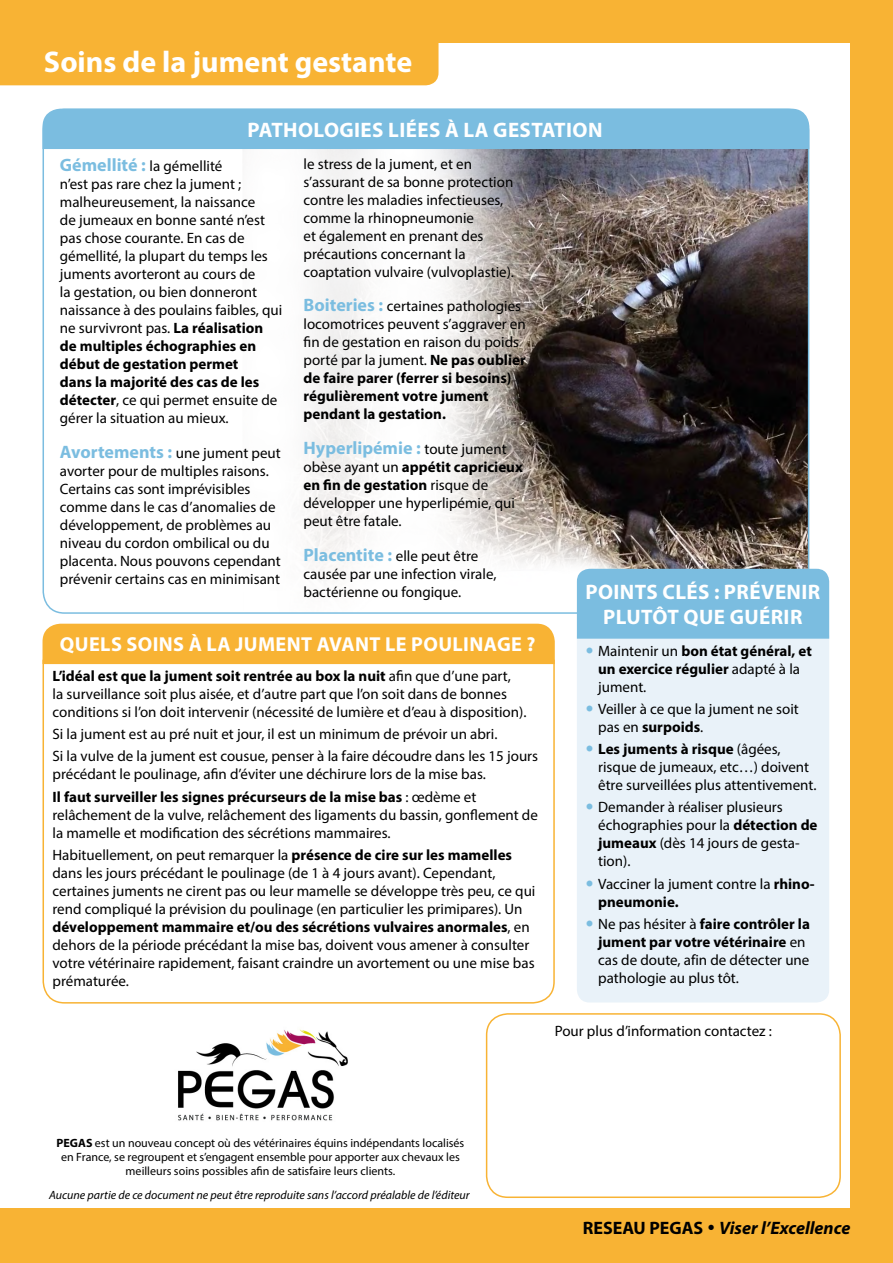
<style>
.page{position:relative;width:893px;height:1263px;background:#fff}
.page>*{position:absolute;margin:0;border:0;box-sizing:border-box;transform-origin:0 0}
.t1{font:700 30px "Myriad Pro";color:#fff}
.t2{font:700 21px/25.2px "Myriad Pro";letter-spacing:.02em;color:#fff;text-align:center}
.t3{font:700 20.25px "Myriad Pro";letter-spacing:.02em;color:#fff}
.t4{font:italic 700 18px "Myriad Pro";color:#000}
.t5{font:700 18px "Myriad Pro";color:#7bbde0}
.t6{font:15px/18px "Myriad Pro";color:#000}
.t7{font:700 15px/18px "Myriad Pro";color:#000}
.t8{font:12px/14.4px "Myriad Pro";color:#000;text-align:center}
.t9{font:italic 12px "Myriad Pro";color:#000}
.s1{font-weight:700;font-size:18px;color:#7bbde0}
.s2{font-weight:700}
.s3{font-weight:400;font-size:15px;color:#000}
.s4{font-weight:400}
.s5{font-style:normal}
</style>
<div class="page">
<div style="left:0;top:0;width:893px;height:43px;background:#f8b334"></div>
<div style="left:0;top:1208px;width:893px;height:55px;background:#f8b334"></div>
<div style="left:850px;top:0;width:43px;height:1263px;background:#f8b334"></div>
<img style="left:178px;top:1029px;width:170px;height:92px">
<div style="left:486px;top:1013px;width:355px;height:185px;border:2px solid #f8b334;border-radius:21px"></div>
<svg style="left:42px;top:659px;width:513px;height:345px"></svg>
<img style="left:242px;top:149px;width:564px;height:462px">
<div style="left:0;top:43px;width:438px;height:42px;background:#f8b334"></div>
<div style="left:43px;top:109px;width:766px;height:40px;background:#7bbde0"></div>
<div style="left:577px;top:639px;width:252px;height:363px;background:#e9f2f9"></div>
<div style="left:43px;top:624px;width:512px;height:40px;background:#f8b334"></div>
<div style="left:577px;top:569px;width:252px;height:70px;background:#7bbde0"></div>
<svg style="left:587px;top:647px;width:5px;height:6px"></svg>
<svg style="left:587px;top:705px;width:5px;height:6px"></svg>
<svg style="left:587px;top:746px;width:5px;height:6px"></svg>
<svg style="left:587px;top:804px;width:5px;height:6px"></svg>
<svg style="left:587px;top:880px;width:5px;height:6px"></svg>
<svg style="left:587px;top:920px;width:5px;height:6px"></svg>
<h1 class="t1" style="left:44px;top:42px;width:370px">Soins de la jument gestante</h1>
<h2 class="t2" style="left:248px;top:116px;width:356px">PATHOLOGIES LIÉES À LA GESTATION</h2>
<p class="t6" style="left:60px;top:157px;width:224px"><span class="s1">Gémellité :</span> la gémellité<br>n’est pas rare chez la jument ; malheureusement, la naissance<br>de jumeaux en bonne santé n’est pas chose courante. En cas de gémellité, la plupart du temps les juments avorteront au cours de<br>la gestation, ou bien donneront naissance à des poulains faibles, qui ne survivront pas. <span class="s2">La réalisation de multiples échographies en début de gestation permet<br>dans la majorité des cas de les détecter</span>, ce qui permet ensuite de gérer la situation au mieux.</p>
<p class="t6" style="left:60px;top:443px;width:222px"><span class="s1">Avortements :</span> une jument peut avorter pour de multiples raisons.<br>Certains cas sont imprévisibles comme dans le cas d’anomalies de développement, de problèmes au niveau du cordon ombilical ou du placenta. Nous pouvons cependant prévenir certains cas en minimisant</p>
<p class="t6" style="left:303px;top:155px;width:212px">le stress de la jument, et en s’assurant de sa bonne protection contre les maladies infectieuses, comme la rhinopneumonie<br>et également en prenant des précautions concernant la coaptation vulvaire (vulvoplastie).</p>
<p class="t6" style="left:303px;top:297px;width:224px"><span class="s1">Boiteries :</span> certaines pathologies locomotrices peuvent s’aggraver en fin de gestation en raison du poids porté par la jument. <span class="s2">Ne pas oublier de faire parer (ferrer si besoins) régulièrement votre jument pendant la gestation.</span></p>
<p class="t5" style="left:303px;top:436px;width:205px">Hyperlipémie : <span class="s3">toute jument</span></p>
<p class="t6" style="left:304px;top:458px;width:221px">obèse ayant un <span class="s2">appétit capricieux en fin de gestation</span> risque de développer une hyperlipémie, qui peut être fatale.</p>
<p class="t6" style="left:303px;top:546px;width:194px"><span class="s1">Placentite :</span> elle peut être causée par une infection virale, bactérienne ou fongique.</p>
<h2 class="t2" style="left:585px;top:579px;width:237px">POINTS CLÉS : PRÉVENIR<br>PLUTÔT QUE GUÉRIR</h2>
<h3 class="t3" style="left:60px;top:631px;width:477px">QUELS SOINS À LA JUMENT AVANT LE POULINAGE ?</h3>
<p class="t6" style="left:53px;top:667px;width:475px"><span class="s2">L’idéal est que la jument soit rentrée au box la nuit</span> afin que d’une part,<br>la surveillance soit plus aisée, et d’autre part que l’on soit dans de bonnes conditions si l’on doit intervenir (nécessité de lumière et d’eau à disposition).</p>
<p class="t6" style="left:53px;top:723px;width:487px;line-height:22.2px">Si la jument est au pré nuit et jour, il est un minimum de prévoir un abri.<br>Si la vulve de la jument est cousue, penser à la faire découdre dans les 15 jours</p>
<p class="t6" style="left:53px;top:763px;width:435px;line-height:22.2px">précédant le poulinage, afin d’éviter une déchirure lors de la mise bas.<br><span class="s2">Il faut surveiller les signes précurseurs de la mise bas</span> : œdème et</p>
<p class="t6" style="left:53px;top:805px;width:487px">relâchement de la vulve, relâchement des ligaments du bassin, gonflement de la mamelle et modification des sécrétions mammaires.</p>
<p class="t6" style="left:53px;top:846px;width:484px">Habituellement, on peut remarquer la <span class="s2">présence de cire sur les mamelles </span>dans les jours précédant le poulinage (de 1 à 4 jours avant). Cependant, certaines juments ne cirent pas ou leur mamelle se développe très peu, ce qui rend compliqué la prévision du poulinage (en particulier les primipares). Un <span class="s2">développement mammaire et/ou des sécrétions vulvaires anormales</span>, en dehors de la période précédant la mise bas, doivent vous amener à consulter votre vétérinaire rapidement, faisant craindre un avortement ou une mise bas prématurée.</p>
<p class="t7" style="left:598px;top:641px;width:215px"><span class="s4">Maintenir un</span> bon état général, et un exercice régulier <span class="s4">adapté à la jument.</span></p>
<p class="t6" style="left:598px;top:700px;width:202px">Veiller à ce que la jument ne soit pas en <span class="s2">surpoids</span>.</p>
<p class="t6" style="left:598px;top:740px;width:220px"><span class="s2">Les juments à risque</span> (âgées, risque de jumeaux, etc…) doivent être surveillées plus attentivement.</p>
<p class="t6" style="left:598px;top:798px;width:221px">Demander à réaliser plusieurs échographies pour la <span class="s2">détection de jumeaux</span> (dès 14 jours de gesta&shy;tion).</p>
<p class="t6" style="left:598px;top:874px;width:218px">Vacciner la jument contre la <span class="s2">rhino&shy;pneumonie.</span></p>
<p class="t6" style="left:598px;top:915px;width:213px">Ne pas hésiter à <span class="s2">faire contrôler la jument par votre vétérinaire</span> en cas de doute, afin de détecter une pathologie au plus tôt.</p>
<p class="t6" style="left:555px;top:1021px;width:219px">Pour plus d’information contactez :</p>
<p class="t8" style="left:57px;top:1135px;width:409px"><span class="s2">PEGAS</span> est un nouveau concept où des vétérinaires équins indépendants localisés en France, se regroupent et s’engagent ensemble pour apporter aux chevaux les meilleurs soins possibles afin de satisfaire leurs clients.</p>
<p class="t9" style="left:49px;top:1188px;width:422px">Aucune partie de ce document ne peut être reproduite sans l’accord préalable de l’éditeur</p>
<p class="t4" style="left:583px;top:1216px;width:269px"><span class="s5">RESEAU PEGAS</span> • Viser l’Excellence</p>
</div>
